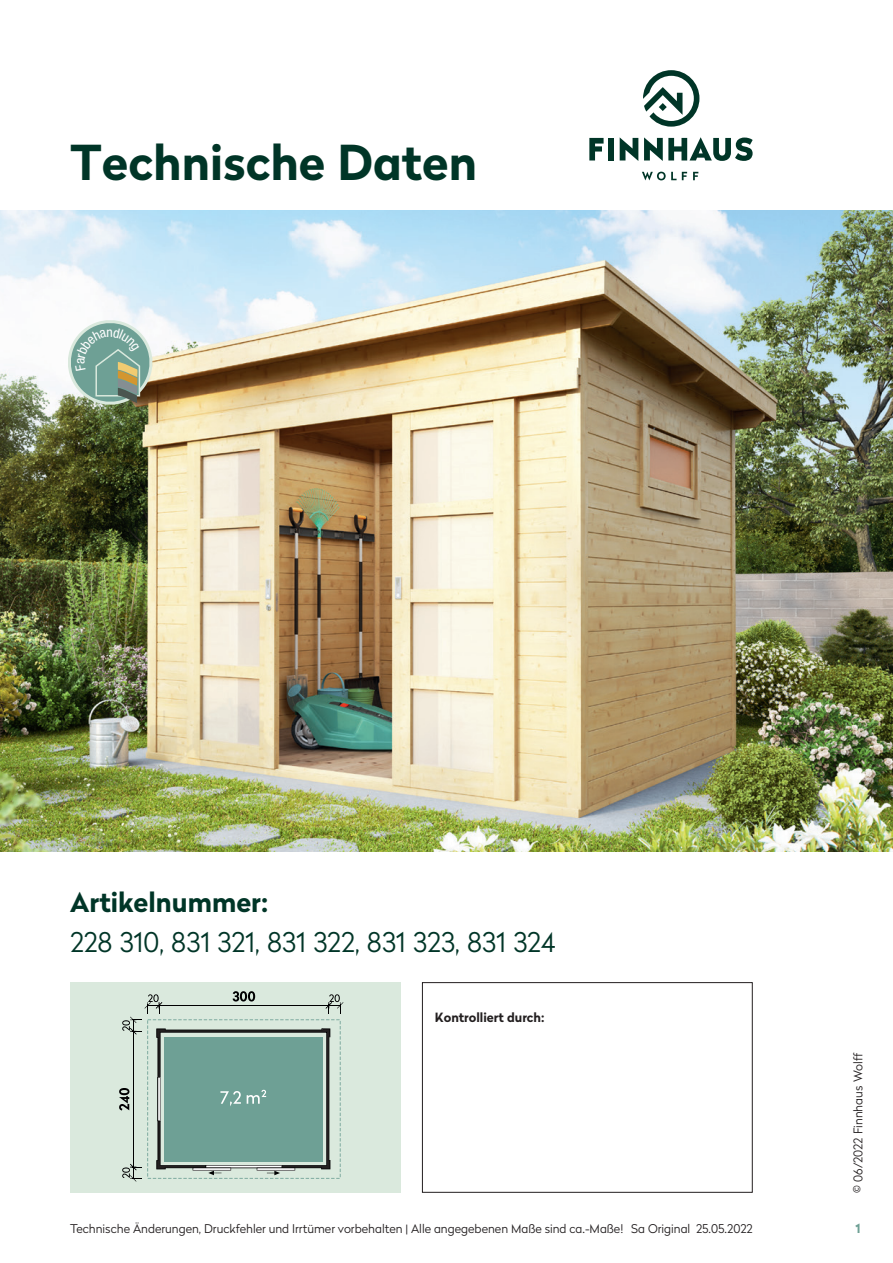
<style>
.page{position:relative;width:893px;height:1263px;background:#fff}
.page>*{position:absolute;margin:0;border:0;box-sizing:border-box;transform-origin:0 0}
.t1{font:700 48px "Radikal";color:#003527}
.t2{font:300 27px "Radikal";color:#003527}
.t3{font:700 27px "Radikal";color:#003527}
.t4{font:700 12.75px "Radikal";color:#231f20}
.t5{font:700 12.75px "Radikal";color:#6ea095}
.t6{font:300 12px "Radikal";color:#231f20}
</style>
<div class="page">
<img style="left:0;top:210px;width:893px;height:642px">
<svg style="left:643px;top:70px;width:56px;height:57px"></svg>
<svg style="left:642px;top:172px;width:45px;height:8px"></svg>
<svg style="left:693px;top:172px;width:5px;height:8px"></svg>
<svg style="left:620px;top:137px;width:18px;height:24px"></svg>
<svg style="left:589px;top:138px;width:15px;height:22px"></svg>
<div style="left:608px;top:138px;width:6px;height:22px;background:#003527"></div>
<svg style="left:644px;top:137px;width:109px;height:24px"></svg>
<div style="left:422px;top:982px;width:331px;height:211px;border:1px solid #231f20"></div>
<div style="left:70px;top:982px;width:331px;height:211px;background:#dae9dd"></div>
<svg style="left:119px;top:991px;width:224px;height:190px"></svg>
<svg style="left:64px;top:316px;width:88px;height:89px"></svg>
<h1 class="t1" style="left:70px;top:128px;width:408px">Technische Daten</h1>
<h2 class="t3" style="left:70px;top:883px;width:200px">Artikelnummer:</h2>
<h2 class="t2" style="left:70px;top:923px;width:487px">228 310, 831 321, 831 322, 831 323, 831 324</h2>
<p class="t4" style="left:435px;top:1008px;width:111px">Kontrolliert durch:</p>
<p class="t6" style="left:850px;top:1193px;width:142px;rotate:-90deg">© 06/2022 Finnhaus Wolff</p>
<p class="t6" style="left:70px;top:1220px;width:684px">Technische Änderungen, Druckfehler und Irrtümer vorbehalten | Alle angegebenen Maße sind ca.-Maße! Sa Original 25.05.2022</p>
<p class="t5" style="left:855px;top:1219px;width:7px">1</p>
</div>
